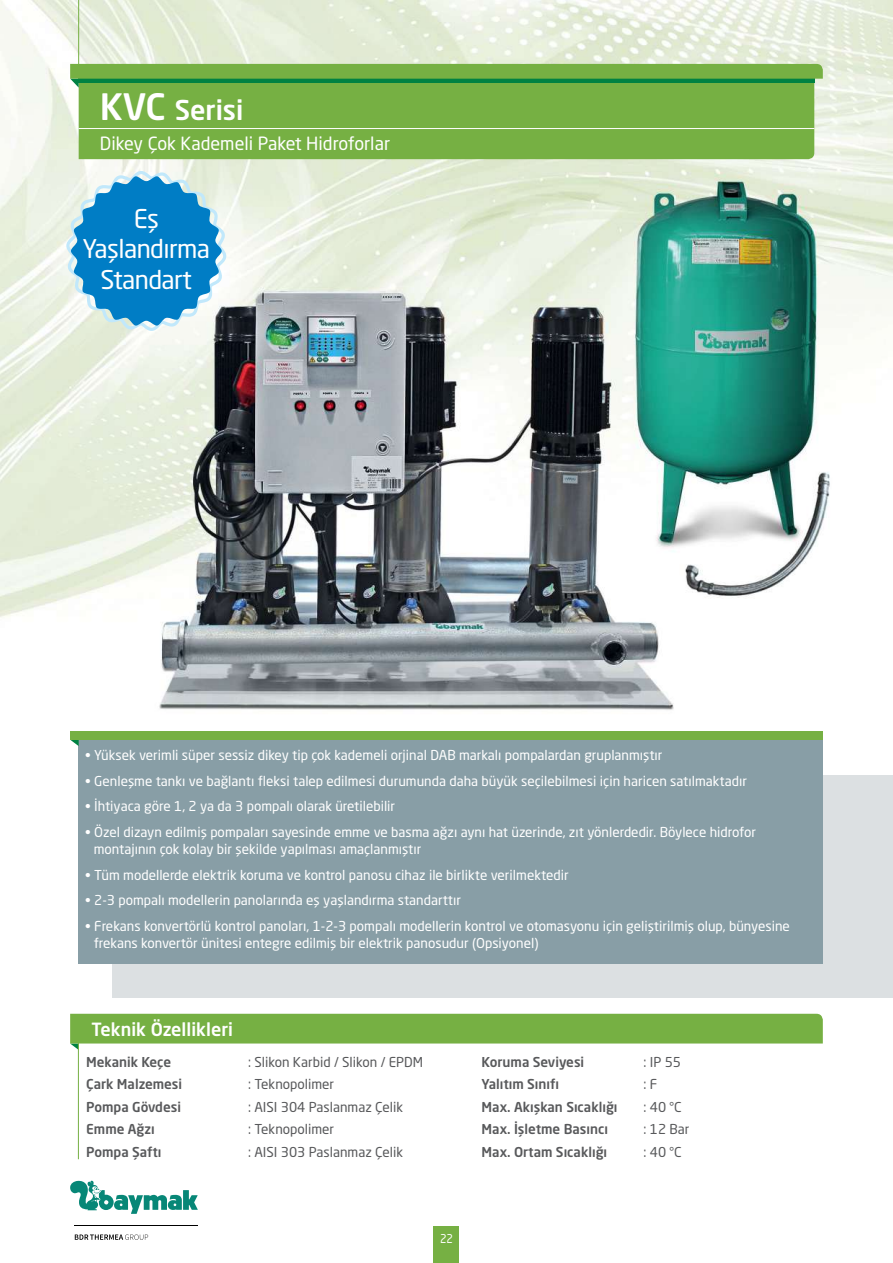
<style>
.page{position:relative;width:893px;height:1263px;background:#fff}
.page>*{position:absolute;margin:0;border:0;box-sizing:border-box;transform-origin:0 0}
.t1{font:500 27px "Neo Sans W1 G";color:#fff}
.t2{font:25.5px/30.6px "Neo Sans W1 G";letter-spacing:-.025em;color:#fff;text-align:center}
.t3{font:18px "Neo Sans W1 G";color:#fff}
.t4{font:500 18px "Neo Sans W1 G";color:#fff}
.t5{font:13.5px/17.1px "Neo Sans W1 G";color:#fff}
.t6{font:500 13.5px "Neo Sans W1 G";color:#58595b}
.t7{font:13.5px "Neo Sans W1 G";color:#58595b}
.t8{font:12px "Neo Sans W1 G";color:#fff;scale:.9 1}
.s1{font-size:36px}
</style>
<div class="page">
<img style="left:0;top:0;width:893px;height:1263px">
<hr style="left:78px;top:0;width:1px;height:67px;background:#76b043">
<div style="left:79px;top:88px;width:735px;height:71px;background:#76b043"></div>
<svg style="left:70px;top:64px;width:753px;height:24px;background:#61a844"></svg>
<hr style="left:79px;top:128px;width:735px;height:1px;background:#fff">
<hr style="left:78px;top:1030px;width:1px;height:129px;background:#76b043">
<svg style="left:70px;top:1014px;width:753px;height:36px"></svg>
<svg style="left:66px;top:171px;width:161px;height:160px;background:#51a5d1"></svg>
<div style="left:113px;top:775px;width:780px;height:222px;background:#dce0e2"></div>
<div style="left:79px;top:740px;width:744px;height:223px;background:#889ea6"></div>
<svg style="left:70px;top:731px;width:753px;height:15px"></svg>
<div style="left:434px;top:1226px;width:25px;height:37px;background:#76b043"></div>
<svg style="left:70px;top:1181px;width:128px;height:33px"></svg>
<hr style="left:74px;top:1225px;width:124px;height:1px;background:#000">
<svg style="left:75px;top:1234px;width:73px;height:6px"></svg>
<h1 class="t1" style="left:100px;top:93px;width:145px"><span class="s1">KVC</span> Serisi</h1>
<h3 class="t3" style="left:100px;top:132px;width:292px">Dikey Çok Kademeli Paket Hidroforlar</h3>
<h2 class="t2" style="left:83px;top:202px;width:129px">Eş<br>Yaşlandırma<br>Standart</h2>
<p class="t5" style="left:85px;top:746px;width:579px">• Yüksek verimli süper sessiz dikey tip çok kademeli orjinal DAB markalı pompalardan gruplanmıştır</p>
<p class="t5" style="left:85px;top:772px;width:663px">• Genleşme tankı ve bağlantı fleksi talep edilmesi durumunda daha büyük seçilebilmesi için haricen satılmaktadır</p>
<p class="t5" style="left:85px;top:798px;width:311px">• İhtiyaca göre 1, 2 ya da 3 pompalı olarak üretilebilir</p>
<p class="t5" style="left:94px;top:823px;width:664px;text-indent:-9px">• Özel dizayn edilmiş pompaları sayesinde emme ve basma ağzı aynı hat üzerinde, zıt yönlerdedir. Böylece hidrofor montajının çok kolay bir şekilde yapılması amaçlanmıştır</p>
<p class="t5" style="left:85px;top:866px;width:485px">• Tüm modellerde elektrik koruma ve kontrol panosu cihaz ile birlikte verilmektedir</p>
<p class="t5" style="left:85px;top:892px;width:377px">• 2-3 pompalı modellerin panolarında eş yaşlandırma standarttır</p>
<p class="t5" style="left:94px;top:917px;width:698px;text-indent:-9px">• Frekans konvertörlü kontrol panoları, 1-2-3 pompalı modellerin kontrol ve otomasyonu için geliştirilmiş olup, bünyesine frekans konvertör ünitesi entegre edilmiş bir elektrik panosudur (Opsiyonel)</p>
<h3 class="t4" style="left:91px;top:1017px;width:143px">Teknik Özellikleri</h3>
<p class="t6" style="left:86px;top:1053px;width:87px">Mekanik Keçe</p>
<p class="t7" style="left:248px;top:1053px;width:177px">: Slikon Karbid / Slikon / EPDM</p>
<p class="t6" style="left:86px;top:1075px;width:98px">Çark Malzemesi</p>
<p class="t7" style="left:248px;top:1076px;width:88px">: Teknopolimer</p>
<p class="t6" style="left:86px;top:1098px;width:96px">Pompa Gövdesi</p>
<p class="t7" style="left:248px;top:1098px;width:157px">: AISI 304 Paslanmaz Çelik</p>
<p class="t6" style="left:86px;top:1120px;width:70px">Emme Ağzı</p>
<p class="t7" style="left:248px;top:1121px;width:88px">: Teknopolimer</p>
<p class="t6" style="left:86px;top:1143px;width:77px">Pompa Şaftı</p>
<p class="t7" style="left:248px;top:1143px;width:157px">: AISI 303 Paslanmaz Çelik</p>
<p class="t8" style="left:440px;top:1231px;width:16px">22</p>
<p class="t6" style="left:482px;top:1053px;width:104px">Koruma Seviyesi</p>
<p class="t7" style="left:644px;top:1053px;width:39px">: IP 55</p>
<p class="t6" style="left:482px;top:1076px;width:79px">Yalıtım Sınıfı</p>
<p class="t7" style="left:644px;top:1076px;width:15px">: F</p>
<p class="t6" style="left:482px;top:1098px;width:137px">Max. Akışkan Sıcaklığı</p>
<p class="t7" style="left:644px;top:1098px;width:39px">: 40 °C</p>
<p class="t6" style="left:482px;top:1121px;width:128px">Max. İşletme Basıncı</p>
<p class="t7" style="left:644px;top:1121px;width:47px">: 12 Bar</p>
<p class="t6" style="left:482px;top:1143px;width:127px">Max. Ortam Sıcaklığı</p>
<p class="t7" style="left:644px;top:1143px;width:39px">: 40 °C</p>
</div>
